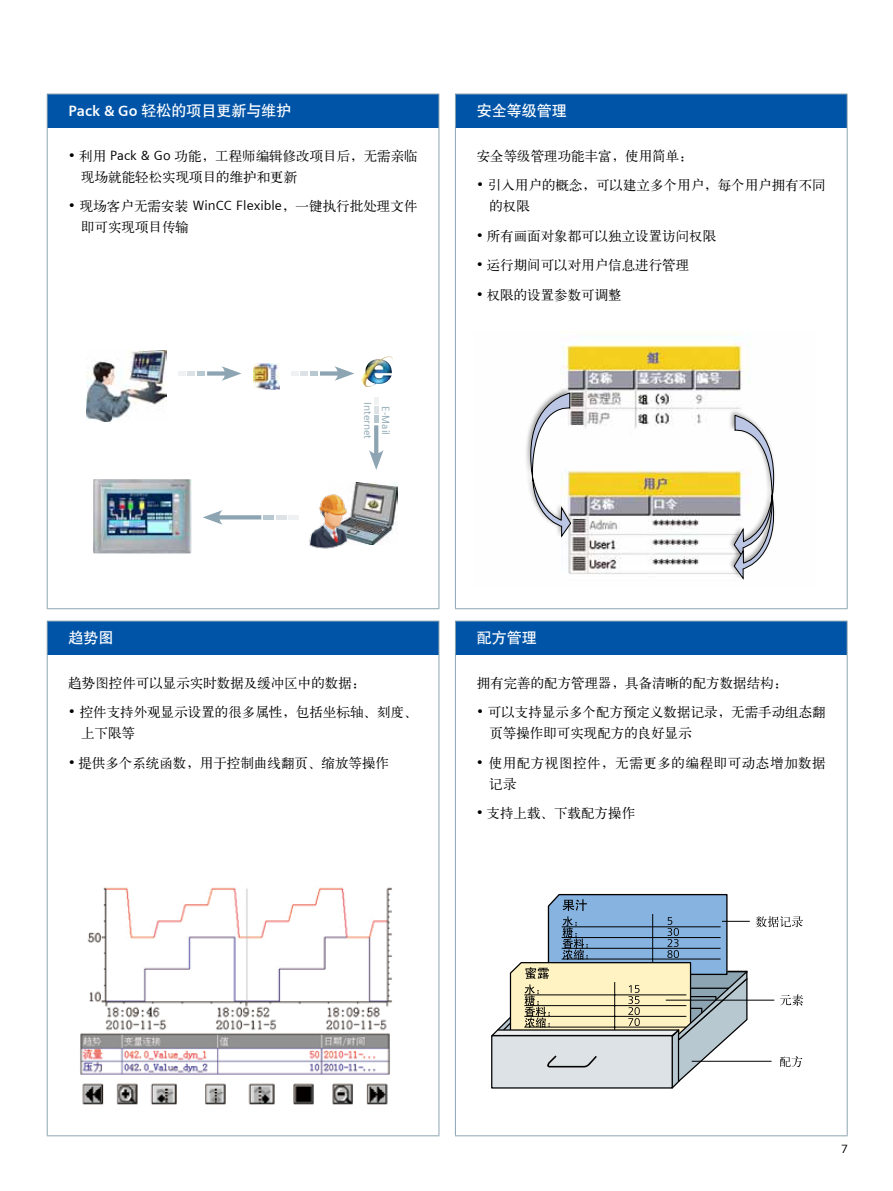
<style>
.page{position:relative;width:893px;height:1191px;background:#fff}
.page>*{position:absolute;margin:0;border:0;box-sizing:border-box;transform-origin:0 0}
.t1{font:15px "H Yb 1 gj";color:#fff}
.t2{font:13.5px/21px "H Ya 1 gj";color:#000}
.t3{font:13.5px/21px "H Ya 1 gj";letter-spacing:.04em;color:#000}
.t4{font:12px "Siemens Sans";color:#000}
.t5{font:10.5px/18px "Siemens Sans";color:#8da5b2;text-align:center}
.s1{font-family:"Siemens Sans";font-weight:700}
.s2{font-family:"Siemens Sans"}
</style>
<div class="page">
<div style="left:47px;top:94px;width:392px;height:34px;background:#0054a7"></div>
<hr style="left:47px;top:94px;width:392px;height:1px;background:#8da5b2">
<hr style="left:438px;top:94px;width:1px;height:34px;background:#8da5b2">
<hr style="left:438px;top:128px;width:1px;height:480px;background:#8da5b2">
<hr style="left:47px;top:94px;width:1px;height:34px;background:#8da5b2">
<hr style="left:47px;top:128px;width:1px;height:480px;background:#8da5b2">
<hr style="left:47px;top:608px;width:392px;height:1px;background:#8da5b2">
<div style="left:455px;top:94px;width:392px;height:34px;background:#0054a7"></div>
<hr style="left:455px;top:94px;width:393px;height:1px;background:#8da5b2">
<hr style="left:847px;top:94px;width:1px;height:34px;background:#8da5b2">
<hr style="left:847px;top:128px;width:1px;height:480px;background:#8da5b2">
<hr style="left:455px;top:94px;width:1px;height:34px;background:#8da5b2">
<hr style="left:455px;top:128px;width:1px;height:480px;background:#8da5b2">
<hr style="left:455px;top:608px;width:393px;height:1px;background:#8da5b2">
<div style="left:455px;top:621px;width:392px;height:34px;background:#0054a7"></div>
<hr style="left:455px;top:620px;width:393px;height:1px;background:#8da5b2">
<hr style="left:847px;top:621px;width:1px;height:34px;background:#8da5b2">
<hr style="left:847px;top:655px;width:1px;height:480px;background:#8da5b2">
<hr style="left:455px;top:621px;width:1px;height:34px;background:#8da5b2">
<hr style="left:455px;top:655px;width:1px;height:480px;background:#8da5b2">
<hr style="left:455px;top:1135px;width:393px;height:1px;background:#8da5b2">
<img style="left:561px;top:331px;width:190px;height:243px">
<hr style="left:692px;top:1060px;width:79px;height:1px;background:#000">
<hr style="left:666px;top:999px;width:108px;height:1px;background:#000">
<svg style="left:780px;top:1056px;width:22px;height:11px"></svg>
<svg style="left:491px;top:893px;width:259px;height:196px"></svg>
<svg style="left:756px;top:916px;width:47px;height:11px"></svg>
<svg style="left:780px;top:994px;width:23px;height:11px"></svg>
<div style="left:727px;top:408px;width:49px;height:151px;background:#000;opacity:.38"></div>
<div style="left:727px;top:488px;width:49px;height:92px;background:#000;opacity:.38"></div>
<svg style="left:734px;top:415px;width:42px;height:165px"></svg>
<div style="left:524px;top:386px;width:49px;height:152px;background:#000;opacity:.38"></div>
<svg style="left:525px;top:393px;width:46px;height:152px"></svg>
<img style="left:361px;top:356px;width:32px;height:31px">
<img style="left:253px;top:363px;width:27px;height:26px">
<svg style="left:320px;top:371px;width:14px;height:4px"></svg>
<svg style="left:334px;top:366px;width:20px;height:15px"></svg>
<svg style="left:301px;top:371px;width:16px;height:5px"></svg>
<div style="left:291px;top:371px;width:8px;height:5px;background:#eff1f3"></div>
<img style="left:353px;top:482px;width:45px;height:62px">
<svg style="left:223px;top:515px;width:38px;height:4px"></svg>
<svg style="left:203px;top:510px;width:20px;height:14px"></svg>
<hr style="left:263px;top:515px;width:11px;height:4px;background:#b8c8d1">
<hr style="left:276px;top:515px;width:10px;height:4px;background:#dde2e6">
<hr style="left:288px;top:515px;width:11px;height:4px;background:#eff1f3">
<svg style="left:374px;top:425px;width:4px;height:25px"></svg>
<svg style="left:369px;top:450px;width:15px;height:20px"></svg>
<svg style="left:374px;top:397px;width:4px;height:26px"></svg>
<img style="left:309px;top:492px;width:52px;height:57px">
<svg style="left:207px;top:371px;width:14px;height:4px"></svg>
<svg style="left:221px;top:366px;width:21px;height:15px"></svg>
<div style="left:197px;top:371px;width:8px;height:5px;background:#b8c8d1"></div>
<svg style="left:179px;top:371px;width:16px;height:5px"></svg>
<img style="left:86px;top:350px;width:81px;height:71px">
<img style="left:93px;top:479px;width:99px;height:74px">
<div style="left:47px;top:621px;width:392px;height:34px;background:#0054a7"></div>
<hr style="left:47px;top:620px;width:392px;height:1px;background:#8da5b2">
<hr style="left:438px;top:621px;width:1px;height:34px;background:#8da5b2">
<hr style="left:438px;top:655px;width:1px;height:480px;background:#8da5b2">
<hr style="left:47px;top:621px;width:1px;height:34px;background:#8da5b2">
<hr style="left:47px;top:655px;width:1px;height:480px;background:#8da5b2">
<hr style="left:47px;top:1135px;width:392px;height:1px;background:#8da5b2">
<img style="left:80px;top:887px;width:312px;height:218px">
<p class="t1" style="left:68px;top:103px;width:224px"><span class="s1">Pack &amp; Go</span> 轻松的项目更新与维护</p>
<p class="t2" style="left:81px;top:145px;width:338px;text-indent:-13px"><span class="s2">•</span> 利用 <span class="s2">Pack &amp; Go</span> 功能，工程师编辑修改项目后，无需亲临现场就能轻松实现项目的维护和更新</p>
<p class="t2" style="left:81px;top:196px;width:338px;text-indent:-13px"><span class="s2">•</span> 现场客户无需安装 <span class="s2">WinCC Flexible</span>，一键执行批处理文件即可实现项目传输</p>
<p class="t5" style="left:395px;top:402px;width:38px;rotate:90deg">E-Mail<br>Internet</p>
<p class="t1" style="left:477px;top:103px;width:91px">安全等级管理</p>
<p class="t2" style="left:477px;top:145px;width:217px">安全等级管理功能丰富，使用简单：</p>
<p class="t2" style="left:489px;top:175px;width:338px;text-indent:-13px"><span class="s2">•</span> 引入用户的概念，可以建立多个用户，每个用户拥有不同的权限</p>
<p class="t2" style="left:477px;top:225px;width:241px"><span class="s2">•</span> 所有画面对象都可以独立设置访问权限</p>
<p class="t2" style="left:477px;top:255px;width:214px"><span class="s2">•</span> 运行期间可以对用户信息进行管理</p>
<p class="t2" style="left:477px;top:284px;width:147px"><span class="s2">•</span> 权限的设置参数可调整</p>
<p class="t1" style="left:68px;top:630px;width:47px">趋势图</p>
<p class="t2" style="left:68px;top:672px;width:299px">趋势图控件可以显示实时数据及缓冲区中的数据：</p>
<p class="t2" style="left:81px;top:701px;width:338px;text-indent:-13px"><span class="s2">•</span> 控件支持外观显示设置的很多属性，包括坐标轴、刻度、上下限等</p>
<p class="t2" style="left:68px;top:752px;width:322px"><span class="s2">•</span> 提供多个系统函数，用于控制曲线翻页、缩放等操作</p>
<p class="t1" style="left:477px;top:630px;width:61px">配方管理</p>
<p class="t2" style="left:477px;top:672px;width:312px">拥有完善的配方管理器，具备清晰的配方数据结构：</p>
<p class="t2" style="left:489px;top:701px;width:338px;text-indent:-13px"><span class="s2">•</span> 可以支持显示多个配方预定义数据记录，无需手动组态翻页等操作即可实现配方的良好显示</p>
<p class="t3" style="left:489px;top:752px;width:338px;text-indent:-13px"><span class="s2">•</span> 使用配方视图控件，无需更多的编程即可动态增加数据记录</p>
<p class="t2" style="left:476px;top:802px;width:160px"><span class="s2">•</span> 支持上载、下载配方操作</p>
<p class="t4" style="left:841px;top:1141px;width:8px">7</p>
</div>
